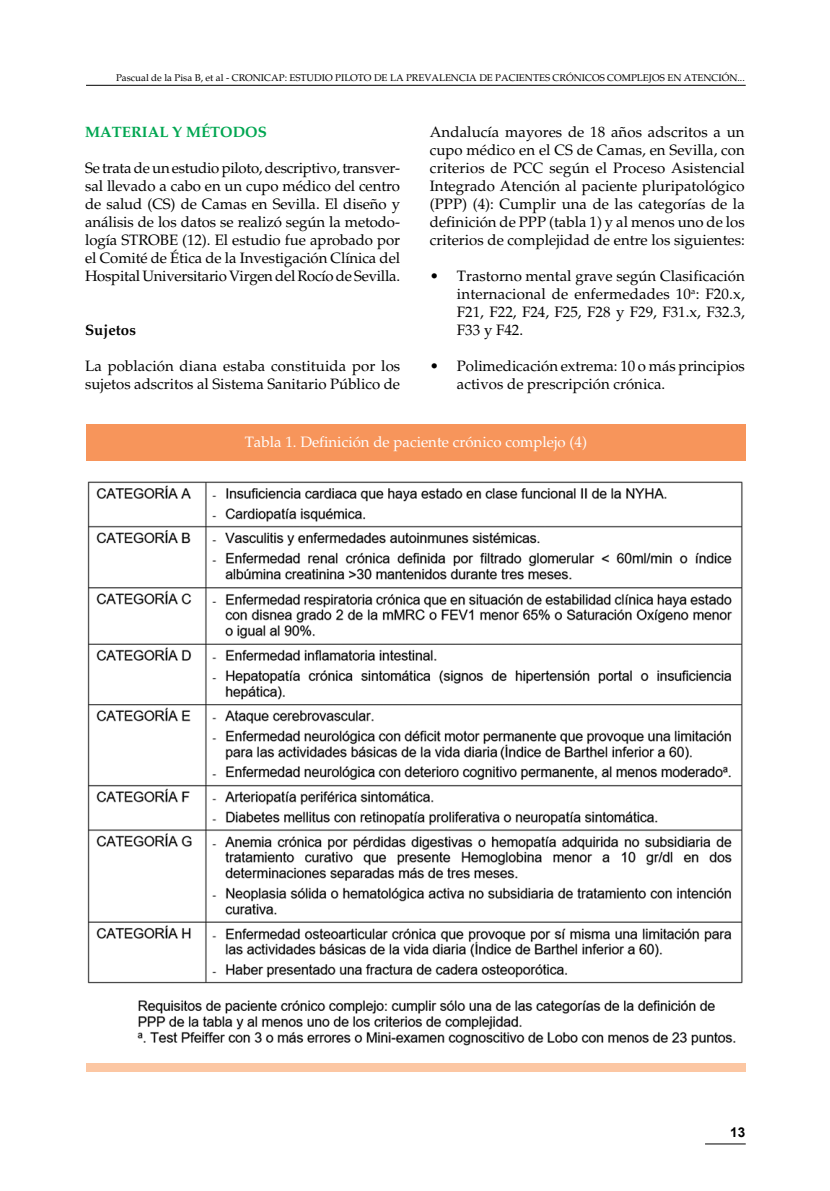
<style>
.page{position:relative;width:830px;height:1191px;background:#fff}
.page>*{position:absolute;margin:0;border:0;box-sizing:border-box;transform-origin:0 0}
.t1{font:15px/18px "Palatino";color:#000;text-align:justify}
.t2{font:15px "Palatino";color:#fff}
.t3{font:700 15px "Palatino";color:#00a651}
.t4{font:700 15px "Palatino";color:#000}
.t5{font:700 13.5px "Arial";color:#000}
.t6{font:9.75px "Palatino";color:#000}
</style>
<div class="page">
<hr style="left:704px;top:1143px;width:41px;height:1px;background:#000">
<hr style="left:86px;top:85px;width:659px;height:1px;background:#000">
<div style="left:86px;top:425px;width:659px;height:36px;background:#f7955b"></div>
<div style="left:86px;top:1063px;width:659px;height:9px;background:#fcc7a3"></div>
<img style="left:87px;top:481px;width:656px;height:565px">
<p class="t6" style="left:116px;top:72px;width:630px">Pascual de la Pisa B, et al - CRONICAP: ESTUDIO PILOTO DE LA PREVALENCIA DE PACIENTES CRÓNICOS COMPLEJOS EN ATENCIÓN...</p>
<p class="t3" style="left:85px;top:123px;width:183px">MATERIAL Y MÉTODOS</p>
<p class="t1" style="left:85px;top:159px;width:316px">Se trata de un estudio piloto, descriptivo, transver&shy;sal llevado a cabo en un cupo médico del centro de salud (CS) de Camas en Sevilla. El diseño y análisis de los datos se realizó según la metodo&shy;logía STROBE (12). El estudio fue aprobado por el Comité de Ética de la Investigación Clínica del Hospital Universitario Virgen del Rocío de Sevilla.</p>
<p class="t4" style="left:85px;top:321px;width:52px">Sujetos</p>
<p class="t1" style="left:85px;top:357px;width:316px">La población diana estaba constituida por los sujetos adscritos al Sistema Sanitario Público de</p>
<p class="t1" style="left:429px;top:123px;width:316px">Andalucía mayores de 18 años adscritos a un cupo médico en el CS de Camas, en Sevilla, con criterios de PCC según el Proceso Asistencial Integrado Atención al paciente pluripatológico (PPP) (4): Cumplir una de las categorías de la definición de PPP (tabla 1) y al menos uno de los criterios de complejidad de entre los siguientes:</p>
<p class="t1" style="left:456px;top:267px;width:289px;text-indent:-27px">• Trastorno mental grave según Clasificación internacional de enfermedades 10<sup>a</sup>: F20.x, F21, F22, F24, F25, F28 y F29, F31.x, F32.3, F33 y F42.</p>
<p class="t1" style="left:456px;top:357px;width:289px;text-indent:-27px">• Polimedicación extrema: 10 o más principios activos de prescripción crónica.</p>
<p class="t2" style="left:244px;top:433px;width:343px">Tabla 1. Definición de paciente crónico complejo (4)</p>
<p class="t5" style="left:730px;top:1122px;width:17px">13</p>
</div>
